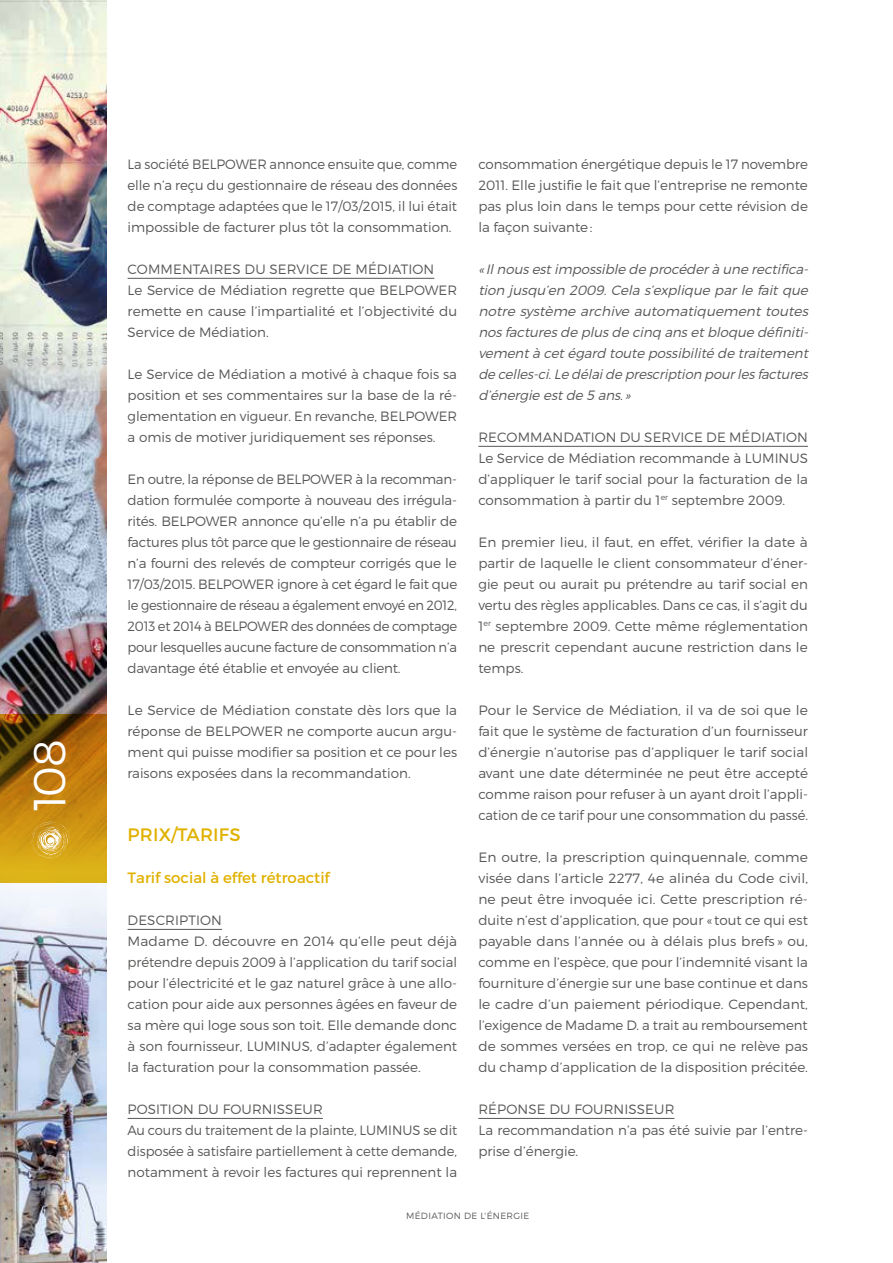
<style>
.page{position:relative;width:893px;height:1263px;background:#fff}
.page>*{position:absolute;margin:0;border:0;box-sizing:border-box;transform-origin:0 0}
.t1{font:300 45px "Montserrat";color:#fff}
.t2{font:18px "Montserrat";letter-spacing:.01em;color:#e1b100}
.t3{font:15px "Montserrat";color:#e1b100}
.t4{font:300 13.5px/21px "Montserrat";color:#575756;text-align:justify}
.t5{font:italic 300 13.5px/21px "Montserrat";letter-spacing:-.04em;color:#575756;text-align:justify}
.t6{font:300 9px "Montserrat";letter-spacing:.04em;color:#575756}
</style>
<div class="page">
<img style="left:0;top:390px;width:106px;height:325px">
<img style="left:0;top:0;width:106px;height:390px">
<img style="left:0;top:883px;width:106px;height:380px">
<svg style="left:0;top:715px;width:106px;height:168px;background:#af790f"></svg>
<svg style="left:30px;top:819px;width:40px;height:40px;background:#d9ad3d"></svg>
<hr style="left:128px;top:278px;width:306px;height:1px;background:#575756">
<hr style="left:128px;top:929px;width:94px;height:1px;background:#575756">
<hr style="left:128px;top:1118px;width:195px;height:1px;background:#575756">
<hr style="left:478px;top:446px;width:330px;height:1px;background:#575756">
<hr style="left:478px;top:1118px;width:196px;height:1px;background:#575756">
<h1 class="t1" style="left:22px;top:811px;width:73px;rotate:-90deg">108</h1>
<p class="t4" style="left:128px;top:153px;width:331px">La société BELPOWER annonce ensuite que, comme elle n’a reçu du gestionnaire de réseau des données de comptage adaptées que le 17/03/2015, il lui était impossible de facturer plus tôt la consommation.</p>
<p class="t4" style="left:128px;top:258px;width:331px;text-align:left">COMMENTAIRES DU SERVICE DE MÉDIATION<br>Le Service de Médiation regrette que BELPOWER remette en cause l’impartialité et l’objectivité du Service de Médiation.</p>
<p class="t4" style="left:128px;top:363px;width:331px">Le Service de Médiation a motivé à chaque fois sa position et ses commentaires sur la base de la ré&shy;glementation en vigueur. En revanche, BELPOWER a omis de motiver juridiquement ses réponses.</p>
<p class="t4" style="left:128px;top:468px;width:331px">En outre, la réponse de BELPOWER à la recomman&shy;dation formulée comporte à nouveau des irrégula&shy;rités. BELPOWER annonce qu’elle n’a pu établir de factures plus tôt parce que le gestionnaire de réseau n’a fourni des relevés de compteur corrigés que le 17/03/2015. BELPOWER ignore à cet égard le fait que le gestionnaire de réseau a également envoyé en 2012, 2013 et 2014 à BELPOWER des données de comptage pour lesquelles aucune facture de consommation n’a davantage été établie et envoyée au client.</p>
<p class="t4" style="left:128px;top:699px;width:331px">Le Service de Médiation constate dès lors que la réponse de BELPOWER ne comporte aucun argu&shy;ment qui puisse modifier sa position et ce pour les raisons exposées dans la recommandation.</p>
<h2 class="t2" style="left:128px;top:823px;width:115px">PRIX/TARIFS</h2>
<p class="t3" style="left:128px;top:868px;width:204px">Tarif social à effet rétroactif</p>
<p class="t4" style="left:128px;top:909px;width:331px;text-align:left">DESCRIPTION<br>Madame D. découvre en 2014 qu’elle peut déjà prétendre depuis 2009 à l’application du tarif social pour l’électricité et le gaz naturel grâce à une allo&shy;cation pour aide aux personnes âgées en faveur de sa mère qui loge sous son toit. Elle demande donc à son fournisseur, LUMINUS, d’adapter également la facturation pour la consommation passée.</p>
<p class="t4" style="left:128px;top:1098px;width:331px;text-align:left">POSITION DU FOURNISSEUR<br>Au cours du traitement de la plainte, LUMINUS se dit disposée à satisfaire partiellement à cette demande, notamment à revoir les factures qui reprennent la</p>
<p class="t4" style="left:478px;top:153px;width:331px">consommation énergétique depuis le 17 novembre 2011. Elle justifie le fait que l’entreprise ne remonte pas plus loin dans le temps pour cette révision de la façon suivante:</p>
<p class="t5" style="left:478px;top:258px;width:335px">« Ilnousestimpossible de procéderà une rectifica&shy;tion jusqu’en 2009. Cela s’explique par le fait que notre système archive automatiquement toutes nosfacturesde plusde cinq ansetbloque définiti&shy;vementà cetégard toute possibilité de traitement de celles-ci.Le délaide prescription pourlesfactures d’énergie estde 5 ans. »</p>
<p class="t4" style="left:478px;top:426px;width:331px">RECOMMANDATION DU SERVICE DE MÉDIATION Le Service de Médiation recommande à LUMINUS d’appliquer le tarif social pour la facturation de la consommation à partir du 1<sup>er</sup> septembre 2009.</p>
<p class="t4" style="left:478px;top:531px;width:331px">En premier lieu, il faut, en effet, vérifier la date à partir de laquelle le client consommateur d’éner&shy;gie peut ou aurait pu prétendre au tarif social en vertu des règles applicables. Dans ce cas, il s’agit du 1<sup>er</sup> septembre 2009. Cette même réglementation ne prescrit cependant aucune restriction dans le temps.</p>
<p class="t4" style="left:478px;top:699px;width:331px">Pour le Service de Médiation, il va de soi que le fait que le système de facturation d’un fournisseur d’énergie n’autorise pas d’appliquer le tarif social avant une date déterminée ne peut être accepté comme raison pour refuser à un ayant droit l’appli&shy;cation de ce tarif pour une consommation du passé.</p>
<p class="t4" style="left:478px;top:846px;width:331px">En outre, la prescription quinquennale, comme visée dans l’article 2277, 4e alinéa du Code civil, ne peut être invoquée ici. Cette prescription ré&shy;duite n’est d’application, que pour « tout ce qui est payable dans l’année ou à délais plus brefs » ou, comme en l’espèce, que pour l’indemnité visant la fourniture d’énergie sur une base continue et dans le cadre d’un paiement périodique. Cependant, l’exigence de Madame D. a trait au remboursement de sommes versées en trop, ce qui ne relève pas du champ d’application de la disposition précitée.</p>
<p class="t4" style="left:478px;top:1098px;width:331px;text-align:left">RÉPONSE DU FOURNISSEUR<br>La recommandation n’a pas été suivie par l’entre&shy;prise d’énergie.</p>
<p class="t6" style="left:406px;top:1210px;width:125px">MÉDIATION DE L'ÉNERGIE</p>
</div>
